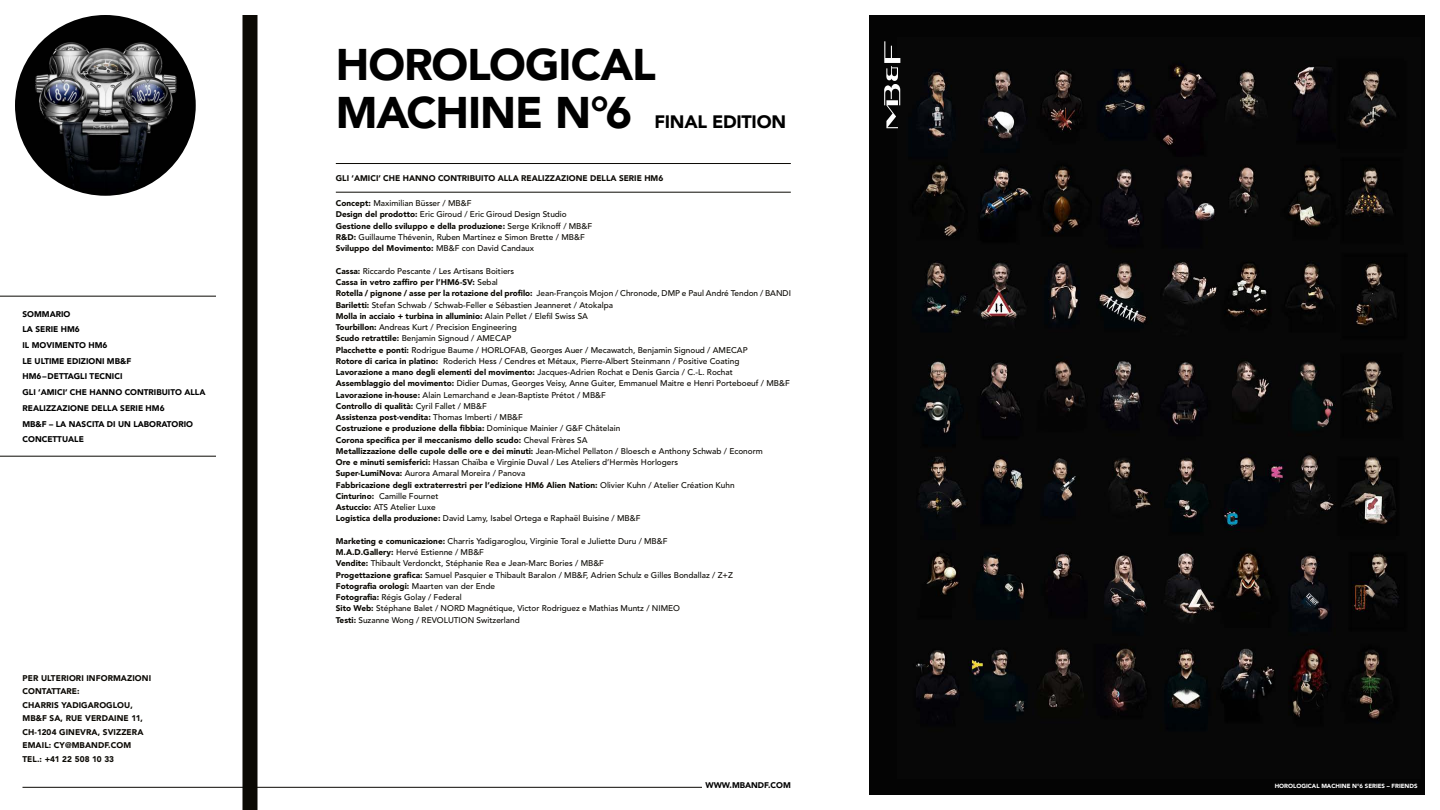
<style>
.page{position:relative;width:1440px;height:810px;background:#fff}
.page>*{position:absolute;margin:0;border:0;box-sizing:border-box;transform-origin:0 0}
.t1{font:900 44.25px/48px "Avenir";letter-spacing:-.025em;color:#000}
.t2{font:900 18px "Avenir";letter-spacing:-.015em;color:#000}
.t3{font:500 8.25px/11.2px "Avenir LT Std";color:#0b0904}
.t4{font:900 8.25px/13.5px "Avenir LT Std";letter-spacing:.01em;color:#0b0904}
.t5{font:900 8.25px/15.8px "Avenir LT Std";color:#000}
.t6{font:900 8.25px/15.8px "Avenir";color:#000}
.t7{font:900 8.25px "Avenir";color:#0b0904}
.t8{font:900 6px "Avenir";color:#fff}
.s1{font-weight:900}
</style>
<div class="page">
<hr style="left:22px;top:787px;width:680px;height:1px;background:#0b0904">
<hr style="left:336px;top:163px;width:455px;height:1px;background:#0b0904">
<img style="left:15px;top:15px;width:181px;height:181px;border-radius:90px">
<div style="left:242px;top:15px;width:15px;height:795px;background:#0b0904"></div>
<hr style="left:0;top:296px;width:216px;height:1px;background:#0b0904">
<hr style="left:0;top:456px;width:216px;height:1px;background:#0b0904">
<hr style="left:336px;top:192px;width:455px;height:1px;background:#0b0904">
<div style="left:869px;top:15px;width:556px;height:780px;background:#040404"></div>
<img style="left:897px;top:58px;width:502px;height:661px">
<svg style="left:884px;top:41px;width:16px;height:87px"></svg>
<p class="t5" style="left:22px;top:306px;width:110px">SOMMARIO<br>LA SERIE HM6<br>IL MOVIMENTO HM6<br>LE ULTIME EDIZIONI MB&amp;F<br>HM6–DETTAGLI TECNICI</p>
<p class="t6" style="left:22px;top:384px;width:184px">GLI ‘AMICI’ CHE HANNO CONTRIBUITO ALLA<br>REALIZZAZIONE DELLA SERIE HM6</p>
<p class="t5" style="left:22px;top:416px;width:172px">MB&amp;F – LA NASCITA DI UN LABORATORIO<br>CONCETTUALE</p>
<p class="t4" style="left:22px;top:671px;width:130px">PER ULTERIORI INFORMAZIONI<br>CONTATTARE:<br>CHARRIS YADIGAROGLOU,<br>MB&amp;F SA, RUE VERDAINE 11,<br>CH-1204 GINEVRA, SVIZZERA<br>EMAIL: CY@MBANDF.COM<br>TEL.: +41 22 508 10 33</p>
<h1 class="t1" style="left:336px;top:40px;width:321px">HOROLOGICAL<br>MACHINE N°6</h1>
<h2 class="t2" style="left:655px;top:107px;width:133px">FINAL EDITION</h2>
<p class="t7" style="left:336px;top:172px;width:329px">GLI ‘AMICI’ CHE HANNO CONTRIBUITO ALLA REALIZZAZIONE DELLA SERIE HM6</p>
<p class="t3" style="left:336px;top:198px;width:258px"><span class="s1">Concept:</span> Maximilian Büsser / MB&amp;F<br><span class="s1">Design del prodotto:</span> Eric Giroud / Eric Giroud Design Studio <span class="s1">Gestione dello sviluppo e della produzione:</span> Serge Kriknoff / MB&amp;F <span class="s1">R&amp;D:</span> Guillaume Thévenin, Ruben Martinez e Simon Brette / MB&amp;F <span class="s1">Sviluppo del Movimento:</span> MB&amp;F con David Candaux</p>
<p class="t3" style="left:336px;top:265px;width:457px"><span class="s1">Cassa:</span> Riccardo Pescante / Les Artisans Boitiers<br><span class="s1">Cassa in vetro zaffiro per l’HM6-SV:</span> Sebal<br><span class="s1">Rotella / pignone / asse per la rotazione del profilo:</span> Jean-François Mojon / Chronode, DMP e Paul André Tendon / BANDI <span class="s1">Bariletti:</span> Stefan Schwab / Schwab-Feller e Sébastien Jeanneret / Atokalpa<br><span class="s1">Molla in acciaio + turbina in alluminio:</span> Alain Pellet / Elefil Swiss SA<br><span class="s1">Tourbillon:</span> Andreas Kurt / Precision Engineering<br><span class="s1">Scudo retrattile:</span> Benjamin Signoud / AMECAP<br><span class="s1">Placchette e ponti:</span> Rodrigue Baume / HORLOFAB, Georges Auer / Mecawatch, Benjamin Signoud / AMECAP<br><span class="s1">Rotore di carica in platino:</span> Roderich Hess / Cendres et Métaux, Pierre-Albert Steinmann / Positive Coating<br><span class="s1">Lavorazione a mano degli elementi del movimento:</span> Jacques-Adrien Rochat e Denis Garcia / C.-L. Rochat<br><span class="s1">Assemblaggio del movimento:</span> Didier Dumas, Georges Veisy, Anne Guiter, Emmanuel Maitre e Henri Porteboeuf / MB&amp;F <span class="s1">Lavorazione in-house:</span> Alain Lemarchand e Jean-Baptiste Prétot / MB&amp;F<br><span class="s1">Controllo di qualità:</span> Cyril Fallet / MB&amp;F<br><span class="s1">Assistenza post-vendita:</span> Thomas Imberti / MB&amp;F<br><span class="s1">Costruzione e produzione della fibbia:</span> Dominique Mainier / G&amp;F Châtelain<br><span class="s1">Corona specifica per il meccanismo dello scudo:</span> Cheval Frères SA<br><span class="s1">Metallizzazione delle cupole delle ore e dei minuti:</span> Jean-Michel Pellaton / Bloesch e Anthony Schwab / Econorm<br><span class="s1">Ore e minuti semisferici:</span> Hassan Chaïba e Virginie Duval / Les Ateliers d’Hermès Horlogers<br><span class="s1">Super-LumiNova:</span> Aurora Amaral Moreira / Panova<br><span class="s1">Fabbricazione degli extraterrestri per l’edizione HM6 Alien Nation:</span> Olivier Kuhn / Atelier Création Kuhn<br><span class="s1">Cinturino:</span> Camille Fournet<br><span class="s1">Astuccio:</span> ATS Atelier Luxe<br><span class="s1">Logistica della produzione:</span> David Lamy, Isabel Ortega e Raphaël Buisine / MB&amp;F</p>
<p class="t3" style="left:336px;top:536px;width:399px"><span class="s1">Marketing e comunicazione:</span> Charris Yadigaroglou, Virginie Toral e Juliette Duru / MB&amp;F<br><span class="s1">M.A.D.Gallery:</span> Hervé Estienne / MB&amp;F<br><span class="s1">Vendite:</span> Thibault Verdonckt, Stéphanie Rea e Jean-Marc Bories / MB&amp;F<br><span class="s1">Progettazione grafica:</span> Samuel Pasquier e Thibault Baralon / MB&amp;F, Adrien Schulz e Gilles Bondallaz / Z+Z <span class="s1">Fotografia orologi:</span> Maarten van der Ende<br><span class="s1">Fotografia:</span> Régis Golay / Federal<br><span class="s1">Sito Web:</span> Stéphane Balet / NORD Magnétique, Victor Rodriguez e Mathias Muntz / NIMEO<br><span class="s1">Testi:</span> Suzanne Wong / REVOLUTION Switzerland</p>
<p class="t6" style="left:705px;top:777px;width:87px">WWW.MBANDF.COM</p>
<p class="t8" style="left:1275px;top:780px;width:144px">HOROLOGICAL MACHINE N°6 SERIES – FRIENDS</p>
</div>
